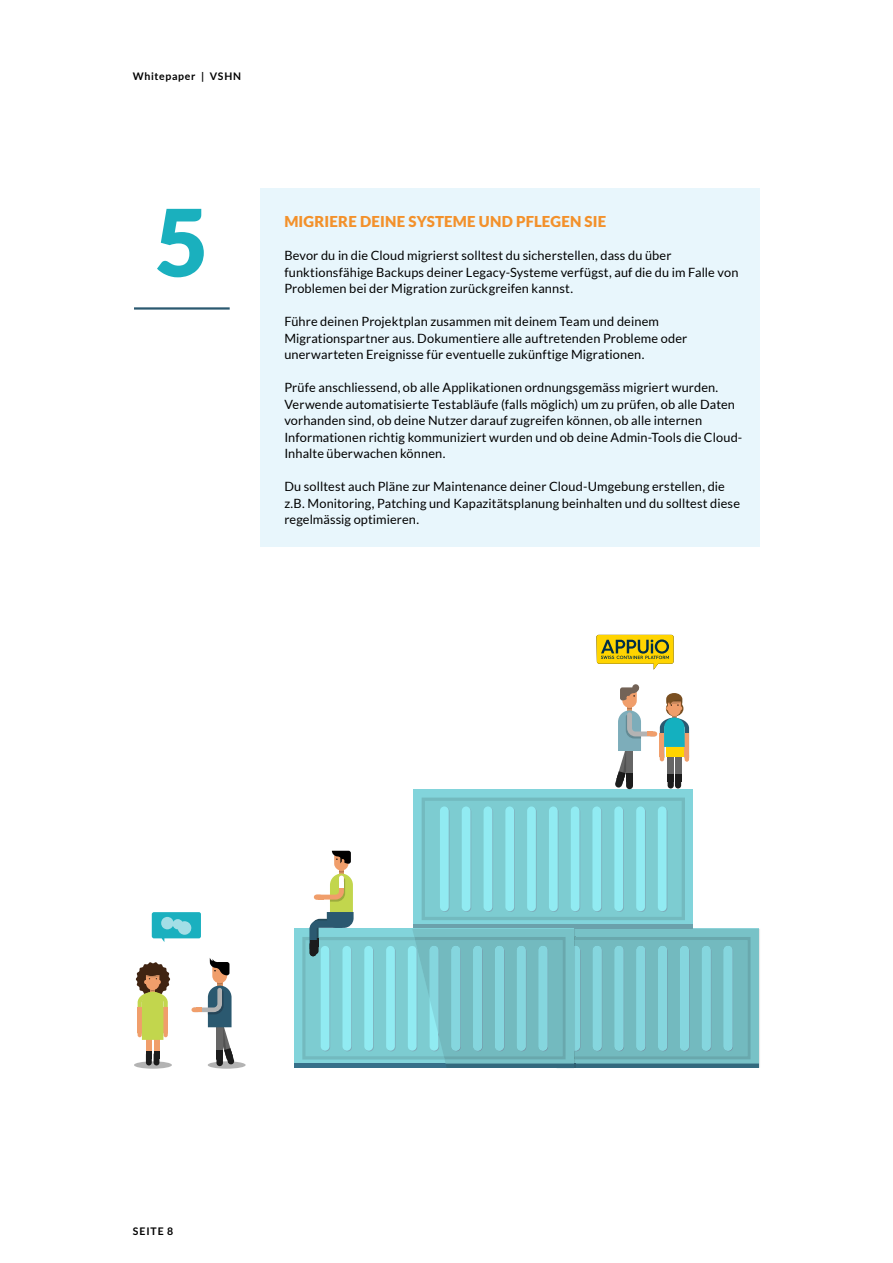
<style>
.page{position:relative;width:893px;height:1263px;background:#fff}
.page>*{position:absolute;margin:0;border:0;box-sizing:border-box;transform-origin:0 0}
.t1{font:900 93px "Lato";color:#1ab0be}
.t2{font:900 15px "Lato";letter-spacing:.015em;color:#f3912b}
.t3{font:12.75px/16.5px "Lato";letter-spacing:.01em;color:#000}
.t4{font:700 10.5px "Lato";letter-spacing:.065em;color:#000}
</style>
<div class="page">
<div style="left:261px;top:188px;width:499px;height:358px;background:#e8f6fc"></div>
<hr style="left:134px;top:307px;width:96px;height:3px;background:#2b5970">
<svg style="left:596px;top:635px;width:78px;height:35px"></svg>
<div style="left:413px;top:789px;width:280px;height:139px;background:#82d4db"></div>
<div style="left:294px;top:929px;width:280px;height:139px;background:#82d4db"></div>
<hr style="left:294px;top:1064px;width:280px;height:4px;background:#36708a">
<div style="left:675px;top:775px;width:6px;height:13px;background:#1c1c1c;border-radius:3px"></div>
<div style="left:626px;top:774px;width:7px;height:15px;background:#1c1c1c;border-radius:3px"></div>
<svg style="left:615px;top:687px;width:74px;height:100px"></svg>
<div style="left:649px;top:731px;width:8px;height:5px;background:#f09e6b;border-radius:2px"></div>
<svg style="left:302px;top:797px;width:458px;height:271px"></svg>
<div style="left:632px;top:684px;width:7px;height:7px;background:#736357;border-radius:50%"></div>
<svg style="left:134px;top:1061px;width:38px;height:8px"></svg>
<div style="left:146px;top:1027px;width:6px;height:32px;background:#f09e6b"></div>
<div style="left:146px;top:1052px;width:6px;height:13px;background:#1c1c1c;border-radius:3px"></div>
<div style="left:146px;top:1051px;width:6px;height:8px;background:#1c1c1c"></div>
<div style="left:154px;top:1027px;width:5px;height:32px;background:#f09e6b"></div>
<div style="left:154px;top:1052px;width:5px;height:13px;background:#1c1c1c;border-radius:3px"></div>
<div style="left:154px;top:1051px;width:5px;height:8px;background:#1c1c1c"></div>
<svg style="left:136px;top:962px;width:34px;height:78px"></svg>
<svg style="left:193px;top:958px;width:53px;height:111px"></svg>
<div style="left:191px;top:1007px;width:9px;height:5px;background:#f09e6b;border-radius:2px"></div>
<svg style="left:152px;top:912px;width:49px;height:30px"></svg>
<p class="t4" style="left:133px;top:70px;width:110px">Whitepaper | VSHN</p>
<h1 class="t1" style="left:155px;top:188px;width:55px">5</h1>
<p class="t2" style="left:284px;top:213px;width:324px">MIGRIERE DEINE SYSTEME UND PFLEGEN SIE</p>
<p class="t3" style="left:284px;top:247px;width:456px">Bevor du in die Cloud migrierst solltest du sicherstellen, dass du über funktionsfähige Backups deiner Legacy-Systeme verfügst, auf die du im Falle von<br>Problemen bei der Migration zurückgreifen kannst.</p>
<p class="t3" style="left:284px;top:313px;width:405px">Führe deinen Projektplan zusammen mit deinem Team und deinem<br>Migrationspartner aus. Dokumentiere alle auftretenden Probleme oder unerwarteten Ereignisse für eventuelle zukünftige Migrationen.</p>
<p class="t3" style="left:284px;top:379px;width:459px">Prüfe anschliessend, ob alle Applikationen ordnungsgemäss migriert wurden.<br>Verwende automatisierte Testabläufe (falls möglich) um zu prüfen, ob alle Daten vorhanden sind, ob deine Nutzer darauf zugreifen können, ob alle internen Informationen richtig kommuniziert wurden und ob deine Admin-Tools die Cloud-Inhalte überwachen können.</p>
<p class="t3" style="left:284px;top:478px;width:457px">Du solltest auch Pläne zur Maintenance deiner Cloud-Umgebung erstellen, die z.B. Monitoring, Patching und Kapazitätsplanung beinhalten und du solltest diese regelmässig optimieren.</p>
<p class="t4" style="left:133px;top:1225px;width:42px">SEITE 8</p>
</div>
